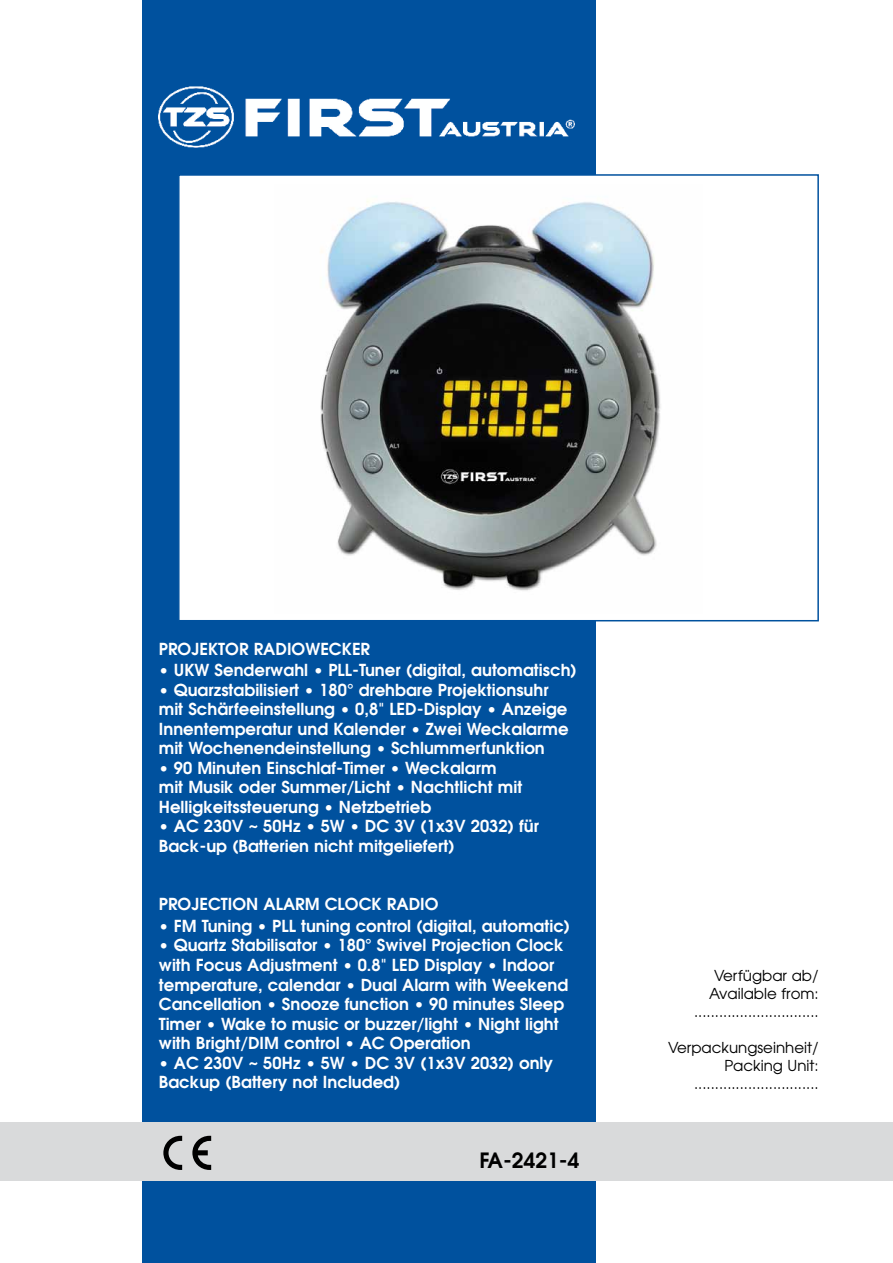
<style>
.page{position:relative;width:893px;height:1263px;background:#fff}
.page>*{position:absolute;margin:0;border:0;box-sizing:border-box;transform-origin:0 0}
.t1{font:600 21px "Avant Garde";color:#000}
.t2{font:600 16.5px/19.5px "Avant Garde";color:#fff}
.t3{font:15px/18px "Avant Garde";color:#000;text-align:right}
</style>
<div class="page">
<div style="left:142px;top:0;width:454px;height:1262px;background:#00519e"></div>
<div style="left:142px;top:621px;width:454px;height:642px;background:#00519e"></div>
<div style="left:179px;top:175px;width:639px;height:446px;background:#fff"></div>
<img style="left:320px;top:200px;width:341px;height:391px">
<div style="left:178px;top:174px;width:641px;height:447px;border:2px solid #00519e"></div>
<img style="left:159px;top:86px;width:415px;height:61px">
<div style="left:0;top:1122px;width:893px;height:58px;background:#d9dadb"></div>
<svg style="left:163px;top:1136px;width:48px;height:34px"></svg>
<p class="t2" style="left:159px;top:638px;width:213px">PROJEKTOR RADIOWECKER</p>
<p class="t2" style="left:159px;top:660px;width:419px">• UKW Senderwahl • PLL-Tuner (digital, automatisch)</p>
<p class="t2" style="left:159px;top:680px;width:411px">• Quarzstabilisiert • 180° drehbare Projektionsuhr mit Schärfeeinstellung • 0,8" LED-Display • Anzeige Innentemperatur und Kalender • Zwei Weckalarme mit Wochenendeinstellung • Schlummerfunktion</p>
<p class="t2" style="left:159px;top:758px;width:365px">• 90 Minuten Einschlaf-Timer • Weckalarm mit Musik oder Summer/Licht • Nachtlicht mit<br>Helligkeitssteuerung • Netzbetrieb</p>
<p class="t2" style="left:159px;top:816px;width:382px">• AC 230V ~ 50Hz • 5W • DC 3V (1x3V 2032) für<br>Back-up (Batterien nicht mitgeliefert)</p>
<p class="t2" style="left:159px;top:894px;width:281px">PROJECTION ALARM CLOCK RADIO</p>
<p class="t2" style="left:159px;top:916px;width:413px">• FM Tuning • PLL tuning control (digital, automatic)</p>
<p class="t2" style="left:159px;top:935px;width:411px">• Quartz Stabilisator • 180° Swivel Projection Clock with Focus Adjustment • 0.8" LED Display • Indoor temperature, calendar • Dual Alarm with Weekend Cancellation • Snooze function • 90 minutes Sleep Timer • Wake to music or buzzer/light • Night light with Bright/DIM control • AC Operation</p>
<p class="t2" style="left:159px;top:1052px;width:396px">• AC 230V ~ 50Hz • 5W • DC 3V (1x3V 2032) only<br>Backup (Battery not Included)</p>
<p class="t1" style="left:479px;top:1146px;width:102px">FA-2421-4</p>
<p class="t3" style="left:694px;top:966px;width:126px">Verfügbar ab/<br>Available from: ..............................</p>
<p class="t3" style="left:668px;top:1038px;width:152px">Verpackungseinheit/<br>Packing Unit: ..............................</p>
</div>
